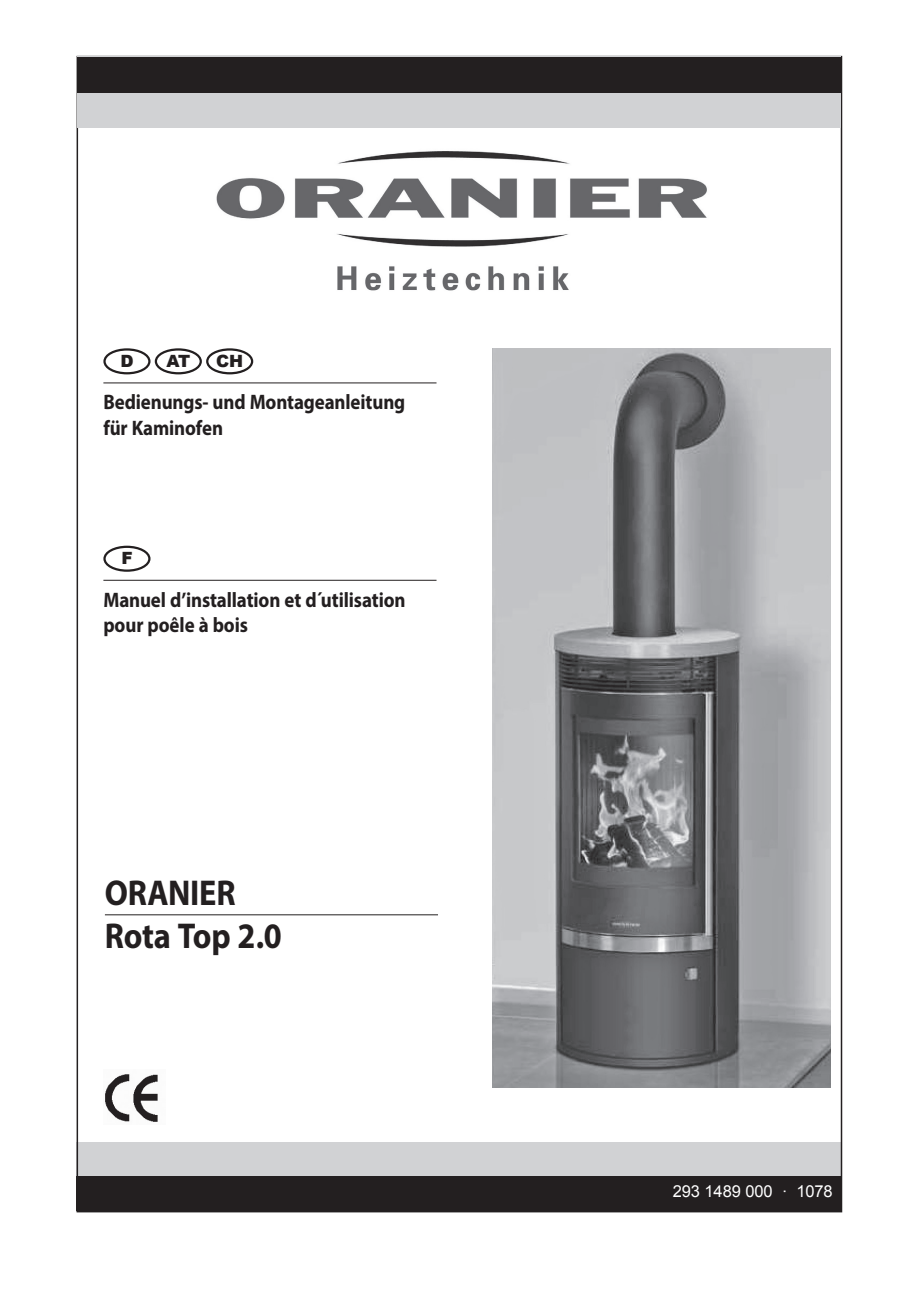
<style>
.page{position:relative;width:919px;height:1289px;background:#fff}
.page>*{position:absolute;margin:0;border:0;box-sizing:border-box;transform-origin:0 0}
.t1{font:700 36px/43.3px "Myriad Pro";letter-spacing:-.01em;color:#231f20;scale:.9 1}
.t2{font:700 21px/25.3px "Myriad Pro";letter-spacing:-.005em;color:#231f20;scale:.9 1}
.t3{font:900 16.8px "Arial";color:#231f20}
.t4{font:16.5px "Arial";letter-spacing:-.01em;color:#fff}
</style>
<div class="page">
<img style="left:216px;top:151px;width:491px;height:140px">
<div style="left:76px;top:1142px;width:766px;height:69px;background:#d1d2d4"></div>
<div style="left:76px;top:1176px;width:766px;height:34px;background:#231f20"></div>
<div style="left:77px;top:56px;width:763px;height:72px;background:#d1d2d4"></div>
<div style="left:77px;top:57px;width:763px;height:36px;background:#231f20"></div>
<img style="left:492px;top:348px;width:338px;height:739px">
<img style="left:105px;top:1074px;width:53px;height:48px">
<div style="left:103px;top:348px;width:47px;height:26px;border:2px solid #231f20;border-radius:50%"></div>
<div style="left:206px;top:348px;width:47px;height:26px;border:2px solid #231f20;border-radius:50%"></div>
<div style="left:155px;top:348px;width:47px;height:26px;border:2px solid #231f20;border-radius:50%"></div>
<hr style="left:103px;top:382px;width:333px;height:1px;background:#231f20">
<div style="left:103px;top:545px;width:47px;height:26px;border:2px solid #231f20;border-radius:50%"></div>
<hr style="left:103px;top:580px;width:333px;height:1px;background:#231f20">
<hr style="left:105px;top:914px;width:333px;height:1px;background:#231f20">
<p class="t3" style="left:120px;top:348px;width:15px">D</p>
<p class="t3" style="left:166px;top:348px;width:25px">AT</p>
<p class="t3" style="left:216px;top:348px;width:29px">CH</p>
<p class="t2" style="left:103px;top:389px;width:337px">Bedienungs- und Montageanleitung für Kaminofen</p>
<p class="t3" style="left:121px;top:545px;width:13px">F</p>
<p class="t2" style="left:103px;top:586px;width:337px">Manuel d’installation et d´utilisation pour poêle à bois</p>
<h1 class="t1" style="left:105px;top:870px;width:198px">ORANIER<br>Rota Top 2.0</h1>
<p class="t4" style="left:672px;top:1180px;width:162px">293 1489 000 · 1078</p>
</div>
